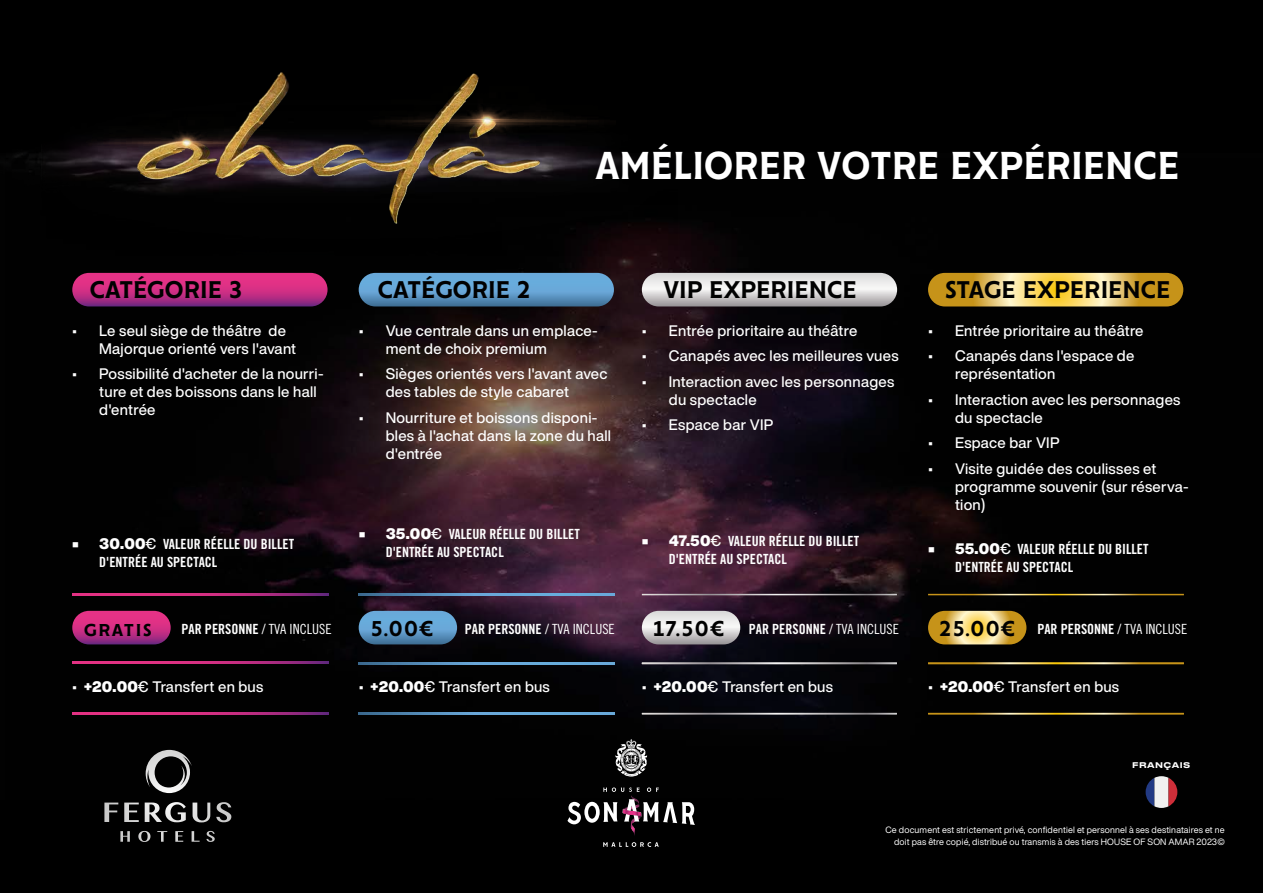
<style>
.page{position:relative;width:1263px;height:893px;background:#000}
.page>*{position:absolute;margin:0;border:0;box-sizing:border-box;transform-origin:0 0}
.t1{font:500 43.5px "Cenzo Flare";color:#fff;scale:.96 1}
.t2{font:500 27px "Cenzo Flare";color:#010101}
.t3{font:500 24px "Cenzo Flare";color:#010101}
.t4{font:500 15px/18px "Helvetica Now Display";letter-spacing:.02em;color:#fff}
.t5{font:13.95px/18.3px "Trade Gothic LT Std Bd Cn 20";color:#fff}
.t6{font:9px/12px "Helvetica Now Display";letter-spacing:.02em;color:#fff;text-align:right}
.t7{font:500 7.8px "Druk Text Wide";letter-spacing:.05em;color:#fff}
.s1{font-family:"Helvetica Now Display";font-weight:900;font-size:15px}
.s2{font-family:"Helvetica Now Display";font-weight:500;font-size:15px}
.s3{font-family:"Cenzo Flare";font-weight:500;font-size:24px;color:#010101}
.s4{font-family:"Trade Gothic LT Std Cn 18"}
.s5{font-weight:900}
</style>
<div class="page">
<img style="left:72px;top:225px;width:1112px;height:570px">
<img style="left:14px;top:148px;width:663px;height:107px">
<img style="left:125px;top:72px;width:424px;height:153px">
<img style="left:351px;top:86px;width:272px;height:69px">
<img style="left:74px;top:115px;width:224px;height:57px">
<svg style="left:567px;top:787px;width:128px;height:60px"></svg>
<svg style="left:615px;top:739px;width:32px;height:37px"></svg>
<svg style="left:146px;top:750px;width:85px;height:72px"></svg>
<svg style="left:928px;top:273px;width:255px;height:33px;background:#e2bd56"></svg>
<svg style="left:928px;top:611px;width:98px;height:33px;background:#e3c061"></svg>
<hr style="left:928px;top:713px;width:256px;height:1px;background:#fff">
<hr style="left:928px;top:594px;width:256px;height:1px;background:#fff">
<hr style="left:928px;top:663px;width:256px;height:1px;background:#fff">
<svg style="left:642px;top:273px;width:255px;height:33px;background:#d7d6d6"></svg>
<svg style="left:642px;top:611px;width:98px;height:33px;background:#d8d6d7"></svg>
<hr style="left:642px;top:713px;width:255px;height:1px;background:#fff">
<hr style="left:642px;top:594px;width:255px;height:1px;background:#fff">
<hr style="left:642px;top:663px;width:255px;height:1px;background:#fff">
<svg style="left:359px;top:273px;width:255px;height:33px;background:#5f9cca"></svg>
<svg style="left:359px;top:611px;width:98px;height:33px;background:#5f9ccb"></svg>
<svg style="left:359px;top:713px;width:255px;height:1px"></svg>
<svg style="left:359px;top:594px;width:255px;height:1px"></svg>
<svg style="left:359px;top:663px;width:255px;height:1px"></svg>
<svg style="left:72px;top:273px;width:256px;height:33px;background:#c52e83"></svg>
<svg style="left:72px;top:611px;width:99px;height:33px;background:#c52e82"></svg>
<svg style="left:72px;top:713px;width:256px;height:1px"></svg>
<svg style="left:72px;top:662px;width:256px;height:1px"></svg>
<svg style="left:72px;top:594px;width:256px;height:1px"></svg>
<svg style="left:1145px;top:776px;width:32px;height:32px"></svg>
<h1 class="t1" style="left:595px;top:142px;width:610px">AMÉLIORER VOTRE EXPÉRIENCE</h1>
<h2 class="t2" style="left:90px;top:275px;width:154px">CATÉGORIE 3</h2>
<p class="t4" style="left:99px;top:322px;width:198px;text-indent:-27px">• Le seul siège de théâtre de<br>Majorque orienté vers l'avant</p>
<p class="t4" style="left:99px;top:365px;width:226px;text-indent:-27px">• Possibilité d'acheter de la nourri&shy;ture et des boissons dans le hall d'entrée</p>
<p class="t5" style="left:99px;top:535px;width:196px;text-indent:-27px"><span class="s1">• 30.00</span><span class="s2">€</span> VALEUR RÉELLE DU BILLET<br>D'ENTRÉE AU SPECTACL</p>
<h2 class="t2" style="left:378px;top:275px;width:154px">CATÉGORIE 2</h2>
<p class="t4" style="left:386px;top:322px;width:214px;text-indent:-27px">• Vue centrale dans un emplace&shy;ment de choix premium</p>
<p class="t4" style="left:386px;top:365px;width:223px;text-indent:-27px">• Sièges orientés vers l'avant avec des tables de style cabaret</p>
<p class="t4" style="left:386px;top:409px;width:227px;text-indent:-27px">• Nourriture et boissons disponi&shy;bles à l'achat dans la zone du hall d'entrée</p>
<p class="t5" style="left:386px;top:524px;width:196px;text-indent:-27px"><span class="s1">• 35.00</span><span class="s2">€</span> VALEUR RÉELLE DU BILLET<br>D'ENTRÉE AU SPECTACL</p>
<h2 class="t2" style="left:663px;top:275px;width:195px">VIP EXPERIENCE</h2>
<p class="t4" style="left:642px;top:322px;width:217px">• Entrée prioritaire au théâtre</p>
<p class="t4" style="left:642px;top:347px;width:258px">• Canapés avec les meilleures vues</p>
<p class="t4" style="left:669px;top:373px;width:227px;text-indent:-27px">• Interaction avec les personnages du spectacle</p>
<p class="t4" style="left:642px;top:416px;width:133px">• Espace bar VIP</p>
<p class="t5" style="left:669px;top:532px;width:192px;text-indent:-27px"><span class="s1">• 47.50</span><span class="s2">€</span> VALEUR RÉELLE DU BILLET<br>D'ENTRÉE AU SPECTACL</p>
<h2 class="t2" style="left:945px;top:275px;width:227px">STAGE EXPERIENCE</h2>
<p class="t4" style="left:928px;top:322px;width:217px">• Entrée prioritaire au théâtre</p>
<p class="t4" style="left:955px;top:347px;width:181px;text-indent:-27px">• Canapés dans l'espace de représentation</p>
<p class="t4" style="left:955px;top:391px;width:227px;text-indent:-27px">• Interaction avec les personnages du spectacle</p>
<p class="t4" style="left:928px;top:434px;width:133px">• Espace bar VIP</p>
<p class="t4" style="left:955px;top:460px;width:235px;text-indent:-27px">• Visite guidée des coulisses et programme souvenir (sur réserva&shy;tion)</p>
<p class="t5" style="left:955px;top:539px;width:195px;text-indent:-27px"><span class="s1">• 55.00</span><span class="s2">€</span> VALEUR RÉELLE DU BILLET<br>D'ENTRÉE AU SPECTACL</p>
<p class="t5" style="left:84px;top:619px;width:249px"><span class="s3">gratis</span> PAR PERSONNE <span class="s4">/ TVA INCLUSE</span></p>
<h3 class="t3" style="left:371px;top:616px;width:64px">5.00€</h3>
<p class="t5" style="left:465px;top:619px;width:152px">PAR PERSONNE <span class="s4">/ TVA INCLUSE</span></p>
<p class="t5" style="left:653px;top:619px;width:247px"><span class="s3">17.50€</span> PAR PERSONNE <span class="s4">/ TVA INCLUSE</span></p>
<p class="t5" style="left:939px;top:619px;width:249px"><span class="s3">25.00€</span> PAR PERSONNE <span class="s4">/ TVA INCLUSE</span></p>
<p class="t4" style="left:72px;top:677px;width:193px">• <span class="s5">+20.00</span>€ Transfert en bus</p>
<p class="t4" style="left:359px;top:677px;width:193px">• <span class="s5">+20.00</span>€ Transfert en bus</p>
<p class="t4" style="left:642px;top:677px;width:193px">• <span class="s5">+20.00</span>€ Transfert en bus</p>
<p class="t4" style="left:928px;top:677px;width:193px">• <span class="s5">+20.00</span>€ Transfert en bus</p>
<p class="t7" style="left:1132px;top:758px;width:60px">FRANÇAIS</p>
<p class="t6" style="left:885px;top:824px;width:341px">Ce document est strictement privé, confidentiel et personnel à ses destinataires et ne doit pas être copié, distribué ou transmis à des tiers HOUSE OF SON AMAR 2023©</p>
</div>
